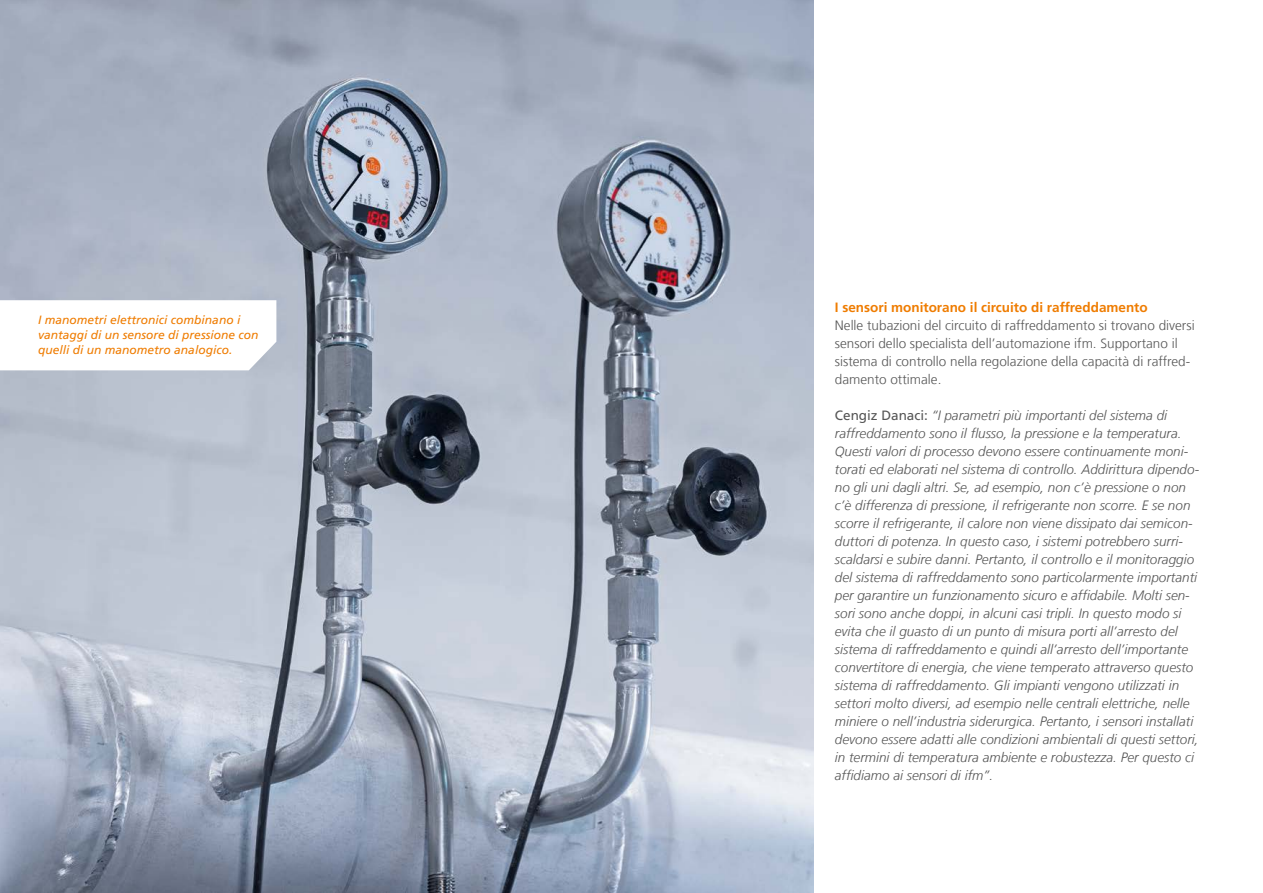
<style>
.page{position:relative;width:1263px;height:893px;background:#fff}
.page>*{position:absolute;margin:0;border:0;box-sizing:border-box;transform-origin:0 0}
.Fließtext_9pt_versch{font:italic 300 13.5px/18px "Frutiger LT Com";color:#565656}
.Fließtext_9pt_versch-2{font:300 13.5px/18px "Frutiger LT Com";color:#565656}
.Fließtext_9pt_headli{font:700 13.5px "Frutiger LT Com";color:#ef7c00}
.Bildunterschrift_lib{font:italic 12px/14.9px "Frutiger LT Com";color:#ef7c00}
.s1{font-weight:400;font-style:normal}
</style>
<div class="page">
<img style="left:0;top:0;width:814px;height:893px">
<svg style="left:0;top:300px;width:276px;height:70px"></svg>
<hr style="left:1262px;top:0;width:1px;height:330px;background:#83b8ce">
<p class="Bildunterschrift_lib" style="left:38px;top:313px;width:222px">I manometri elettronici combinano i vantaggi di un sensore di pressione con quelli di un manometro analogico.</p>
<p class="Fließtext_9pt_headli" style="left:835px;top:299px;width:314px">I sensori monitorano il circuito di raffreddamento</p>
<p class="Fließtext_9pt_versch-2" style="left:835px;top:316px;width:361px">Nelle tubazioni del circuito di raffreddamento si trovano diversi sensori dello specialista dell’automazione ifm. Supportano il sistema di controllo nella regolazione della capacità di raffred&shy;damento ottimale.</p>
<p class="Fließtext_9pt_versch" style="left:835px;top:406px;width:366px"><span class="s1">Cengiz Danaci:</span> “I parametri più importanti del sistema di raffreddamento sono il flusso, la pressione e la temperatura.<br>Questi valori di processo devono essere continuamente moni&shy;torati ed elaborati nel sistema di controllo. Addirittura dipendo&shy;no gli uni dagli altri. Se, ad esempio, non c’è pressione o non c’è differenza di pressione, il refrigerante non scorre. E se non scorre il refrigerante, il calore non viene dissipato dai semicon&shy;duttori di potenza. In questo caso, i sistemi potrebbero surri&shy;scaldarsi e subire danni. Pertanto, il controllo e il monitoraggio del sistema di raffreddamento sono particolarmente importanti per garantire un funzionamento sicuro e affidabile. Molti sen&shy;sori sono anche doppi, in alcuni casi tripli. In questo modo si evita che il guasto di un punto di misura porti all’arresto del sistema di raffreddamento e quindi all’arresto dell’importante convertitore di energia, che viene temperato attraverso questo sistema di raffreddamento. Gli impianti vengono utilizzati in settori molto diversi, ad esempio nelle centrali elettriche, nelle miniere o nell’industria siderurgica. Pertanto, i sensori installati devono essere adatti alle condizioni ambientali di questi settori, in termini di temperatura ambiente e robustezza. Per questo ci affidiamo ai sensori di ifm”.</p>
</div>
